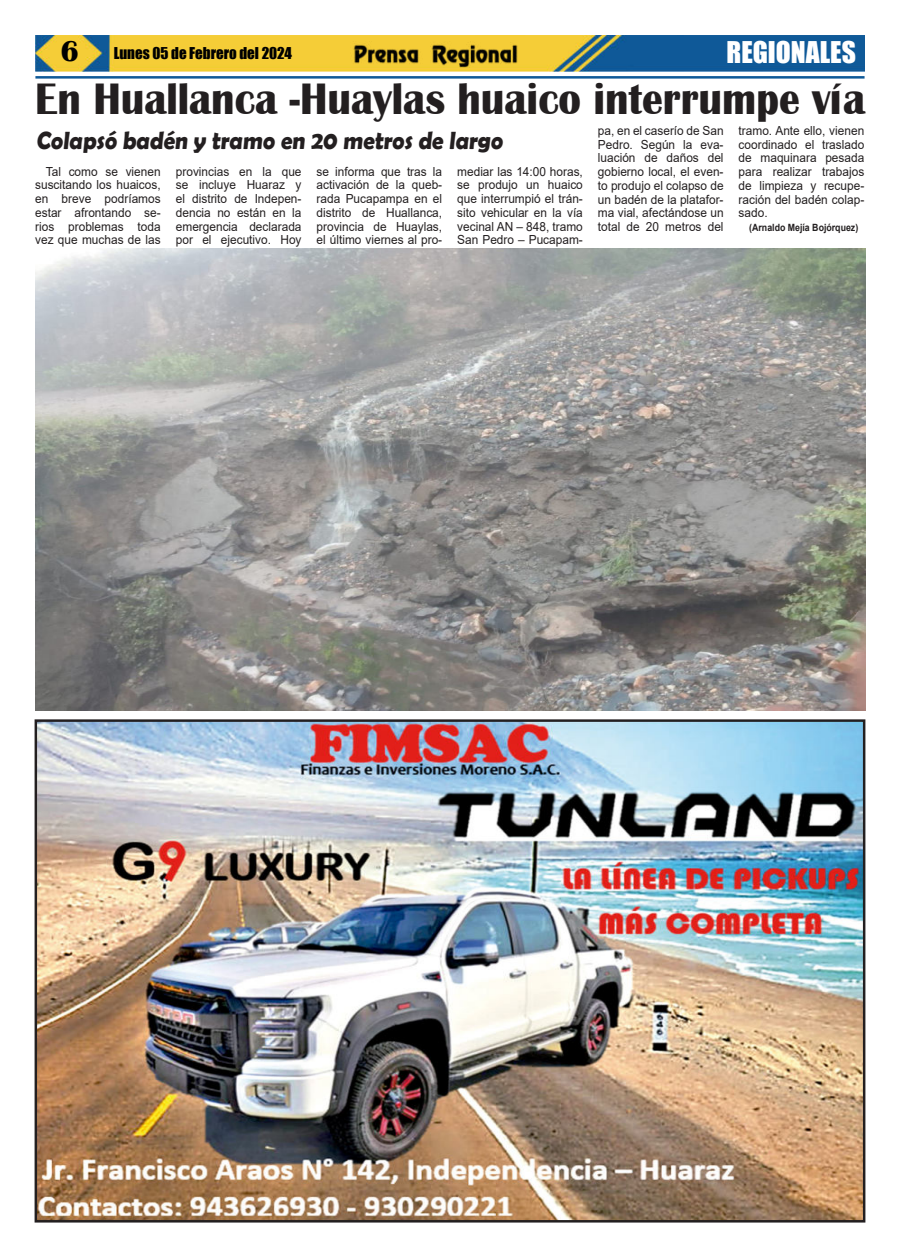
<style>
.page{position:relative;width:900px;height:1258px;background:#fff}
.page>*{position:absolute;margin:0;border:0;box-sizing:border-box;transform-origin:0 0}
.t1{font:700 45.38px "Britannic";color:#231f20;scale:.92 1}
.t2{font:27.5px "Impact";color:#fff}
.t3{font:700 25px "Berlin Sans FB Demi";color:#231f20;scale:.92 1}
.t4{font:15px "Impact";color:#000}
.t5{font:12.5px/13.8px "Arial";color:#231f20;text-align:justify;scale:.95 1}
.t6{font:700 10px "Arial";color:#231f20;scale:.88 1}
.s1{font-family:"Britannic";font-weight:700;font-size:30px}
</style>
<div class="page">
<img style="left:35px;top:35px;width:830px;height:36px">
<hr style="left:35px;top:76px;width:830px;height:3px;background:#0f5998">
<img style="left:351px;top:41px;width:169px;height:27px">
<img style="left:39px;top:723px;width:822px;height:495px">
<div style="left:35px;top:719px;width:830px;height:503px;border:3px solid #231f20"></div>
<img style="left:35px;top:248px;width:830px;height:462px">
<p class="t4" style="left:61px;top:45px;width:233px"><span class="s1">6</span> Lunes 05 de Febrero del 2024</p>
<h2 class="t2" style="left:727px;top:37px;width:131px">REGIONALES</h2>
<h1 class="t1" style="left:35px;top:83px;width:904px">En Huallanca -Huaylas huaico interrumpe vía</h1>
<h3 class="t3" style="left:36px;top:126px;width:512px">Colapsó badén y tramo en 20 metros de largo</h3>
<p class="t5" style="left:35px;top:164px;width:134px;text-indent:11px">Tal como se vienen suscitando los huaicos, en breve podríamos estar afrontando se&shy;rios problemas toda vez que muchas de las</p>
<p class="t5" style="left:176px;top:164px;width:134px">provincias en la que se incluye Huaraz y el distrito de Indepen&shy;dencia no están en la emergencia declarada por el ejecutivo. Hoy</p>
<p class="t5" style="left:317px;top:166px;width:134px">se informa que tras la activación de la queb&shy;rada Pucapampa en el distrito de Huallanca, provincia de Huaylas, el último viernes al pro-</p>
<p class="t5" style="left:457px;top:164px;width:134px">mediar las 14:00 horas, se produjo un huaico que interrumpió el trán&shy;sito vehicular en la vía vecinal AN – 848, tramo San Pedro – Pucapam-</p>
<p class="t5" style="left:598px;top:124px;width:134px">pa, en el caserío de San Pedro. Según la eva&shy;luación de daños del gobierno local, el even&shy;to produjo el colapso de un badén de la platafor&shy;ma vial, afectándose un total de 20 metros del</p>
<p class="t5" style="left:739px;top:124px;width:134px">tramo. Ante ello, vienen coordinado el traslado de maquinara pesada para realizar trabajos de limpieza y recupe&shy;ración del badén colap&shy;sado.</p>
<p class="t6" style="left:749px;top:224px;width:125px">(Arnaldo Mejía Bojórquez)</p>
</div>
